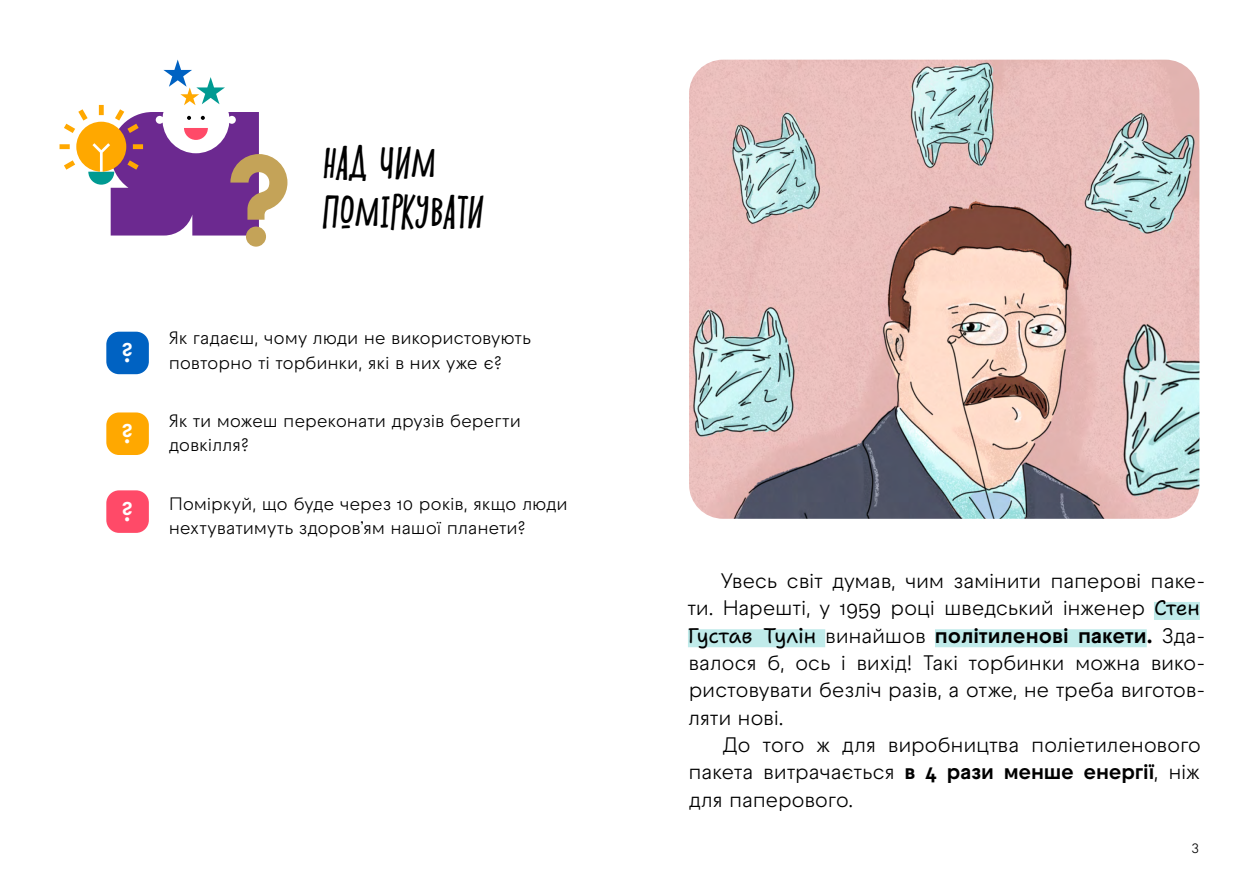
<style>
.page{position:relative;width:1259px;height:893px;background:#fff}
.page>*{position:absolute;margin:0;border:0;box-sizing:border-box;transform-origin:0 0}
.t1{font:italic 39px/48.8px "Shnobel";letter-spacing:-.025em;color:#000}
.t2{font:600 27px "Raptor V3 Premium";color:#fff}
.t3{font:21px/27.3px "Raptor V3 Premium";letter-spacing:-.02em;color:#000}
.t4{font:18px/24.3px "Raptor V3 Premium";letter-spacing:-.015em;color:#000}
.t5{font:13.5px "Raptor V3 Premium";color:#000}
.s1{font-family:"Shantell Sans"}
.s2{font-weight:700}
</style>
<div class="page">
<div style="left:106px;top:332px;width:43px;height:42px;background:#0062c2;border-radius:13px"></div>
<div style="left:106px;top:412px;width:43px;height:43px;background:#ffa800;border-radius:13px"></div>
<div style="left:106px;top:490px;width:43px;height:43px;background:#ff4a68;border-radius:13px"></div>
<svg style="left:60px;top:60px;width:227px;height:187px"></svg>
<div style="left:1154px;top:602px;width:46px;height:18px;background:#c0ebea"></div>
<div style="left:688px;top:629px;width:137px;height:18px;background:#c0ebea"></div>
<div style="left:935px;top:629px;width:211px;height:18px;background:#c0ebea"></div>
<img style="left:689px;top:60px;width:510px;height:459px">
<h1 class="t1" style="left:322px;top:138px;width:163px">НАД ЧИМ<br>ПОМІРКУВАТИ</h1>
<p class="t2" style="left:121px;top:333px;width:14px">?</p>
<p class="t2" style="left:121px;top:414px;width:14px">?</p>
<p class="t2" style="left:121px;top:492px;width:14px">?</p>
<p class="t4" style="left:169px;top:326px;width:364px">Як гадаєш, чому люди не використовують повторно ті торбинки, які в них уже є?</p>
<p class="t4" style="left:169px;top:408px;width:354px">Як ти можеш переконати друзів берегти довкілля?</p>
<p class="t4" style="left:169px;top:491px;width:401px">Поміркуй, що буде через 10 років, якщо люди нехтуватимуть здоров’ям нашої планети?</p>
<p class="t3" style="left:687px;top:567px;width:519px;text-indent:33px">Увесь світ думав, чим замінити паперові паке&shy;ти. Нарешті, у 1959 році шведський інженер <span class="s1">Стен Густав Тулін</span> винайшов <span class="s2">політиленові пакети.</span> Зда&shy;валося б, ось і вихід! Такі торбинки можна вико&shy;ристовувати безліч разів, а отже, не треба виготов&shy;ляти нові.</p>
<p class="t3" style="left:688px;top:731px;width:514px;text-align:justify;text-indent:34px">До того ж для виробництва поліетиленового пакета витрачається <span class="s2">в 4 рази менше енергії</span>, ніж для паперового.</p>
<p class="t5" style="left:1191px;top:838px;width:9px">3</p>
</div>
